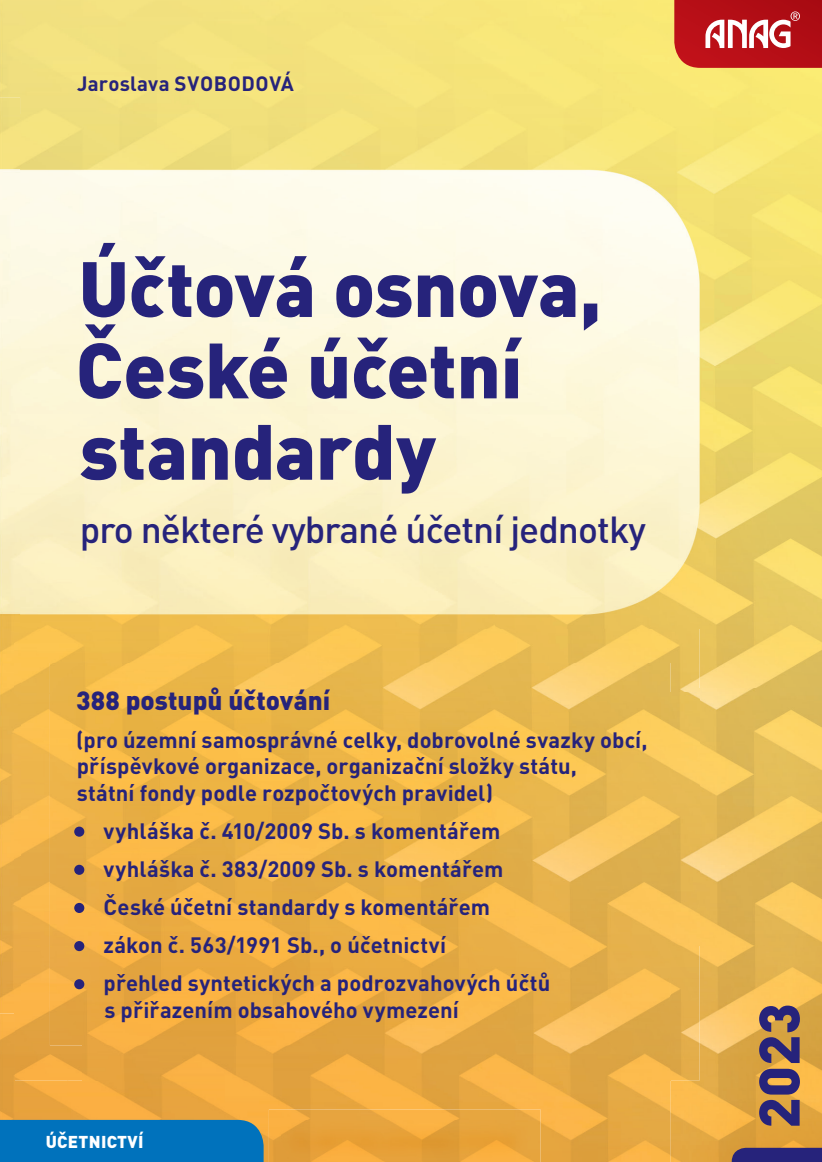
<style>
.page{position:relative;width:822px;height:1162px;background:#fff}
.page>*{position:absolute;margin:0;border:0;box-sizing:border-box;transform-origin:0 0}
.t1{font:900 77px/81.4px "DIN Pro";letter-spacing:-.005em;color:#26237b}
.t2{font:500 37.2px "DIN Pro";letter-spacing:-.025em;color:#26237b}
.t3{font:900 26px "DIN Pro";color:#26237b}
.t4{font:700 22px/26.4px "DIN Pro";letter-spacing:.005em;color:#26237b}
.t5{font:700 20.4px "DIN Pro";letter-spacing:.02em;color:#26237b}
.t6{font:900 17px "DIN Pro";letter-spacing:.02em;color:#fff}
.s1{font-weight:900;font-size:23.6px}
</style>
<div class="page">
<img style="left:20px;top:114px;width:474px;height:515px">
<img style="left:494px;top:114px;width:328px;height:574px">
<img style="left:699px;top:688px;width:123px;height:258px">
<img style="left:0;top:1014px;width:67px;height:106px">
<img style="left:67px;top:1081px;width:603px;height:81px">
<svg style="left:674px;top:0;width:148px;height:68px;background:#c03236"></svg>
<img style="left:670px;top:946px;width:152px;height:216px">
<svg style="left:732px;top:1006px;width:90px;height:156px;background:#ad8353"></svg>
<div style="left:0;top:1120px;width:264px;height:42px;background:#0072bc"></div>
<img style="left:269px;top:1110px;width:272px;height:52px">
<img style="left:282px;top:1120px;width:245px;height:40px">
<img style="left:20px;top:629px;width:679px;height:64px">
<img style="left:15px;top:693px;width:68px;height:388px">
<img style="left:670px;top:693px;width:29px;height:388px">
<img style="left:83px;top:1046px;width:587px;height:35px">
<img style="left:50px;top:663px;width:621px;height:383px">
<img style="left:670px;top:946px;width:1px;height:100px">
<div style="left:74px;top:827px;width:10px;height:10px;border:2px solid #26237b;border-radius:50%"></div>
<div style="left:74px;top:865px;width:10px;height:10px;border:2px solid #26237b;border-radius:50%"></div>
<div style="left:74px;top:903px;width:10px;height:10px;border:2px solid #26237b;border-radius:50%"></div>
<div style="left:74px;top:941px;width:10px;height:10px;border:2px solid #26237b;border-radius:50%"></div>
<div style="left:74px;top:979px;width:10px;height:10px;border:2px solid #26237b;border-radius:50%"></div>
<img style="left:0;top:97px;width:20px;height:917px">
<img style="left:15px;top:629px;width:5px;height:385px">
<p class="t5" style="left:77px;top:77px;width:218px">Jaroslava SVOBODOVÁ</p>
<h1 class="t1" style="left:76px;top:250px;width:527px">Účtová osnova,<br>České účetní standardy</h1>
<h2 class="t2" style="left:80px;top:508px;width:568px">pro některé vybrané účetní jednotky</h2>
<p class="t3" style="left:76px;top:686px;width:256px">388 postupů účtování</p>
<p class="t4" style="left:76px;top:729px;width:573px">(pro územní samosprávné celky, dobrovolné svazky obcí, příspěvkové organizace, organizační složky státu,<br>státní fondy podle rozpočtových pravidel)</p>
<p class="t4" style="left:74px;top:820px;width:428px"><span class="s1">•</span> vyhláška č. 410/2009 Sb. s komentářem</p>
<p class="t4" style="left:74px;top:858px;width:431px"><span class="s1">•</span> vyhláška č. 383/2009 Sb. s komentářem</p>
<p class="t4" style="left:74px;top:897px;width:418px"><span class="s1">•</span> České účetní standardy s komentářem</p>
<p class="t4" style="left:74px;top:935px;width:374px"><span class="s1">•</span> zákon č. 563/1991 Sb., o účetnictví</p>
<p class="t4" style="left:104px;top:973px;width:447px;text-indent:-31px"><span class="s1">•</span> přehled syntetických a podrozvahových účtů s přiřazením obsahového vymezení</p>
<p class="t6" style="left:46px;top:1132px;width:99px">ÚČETNICTVÍ</p>
</div>
